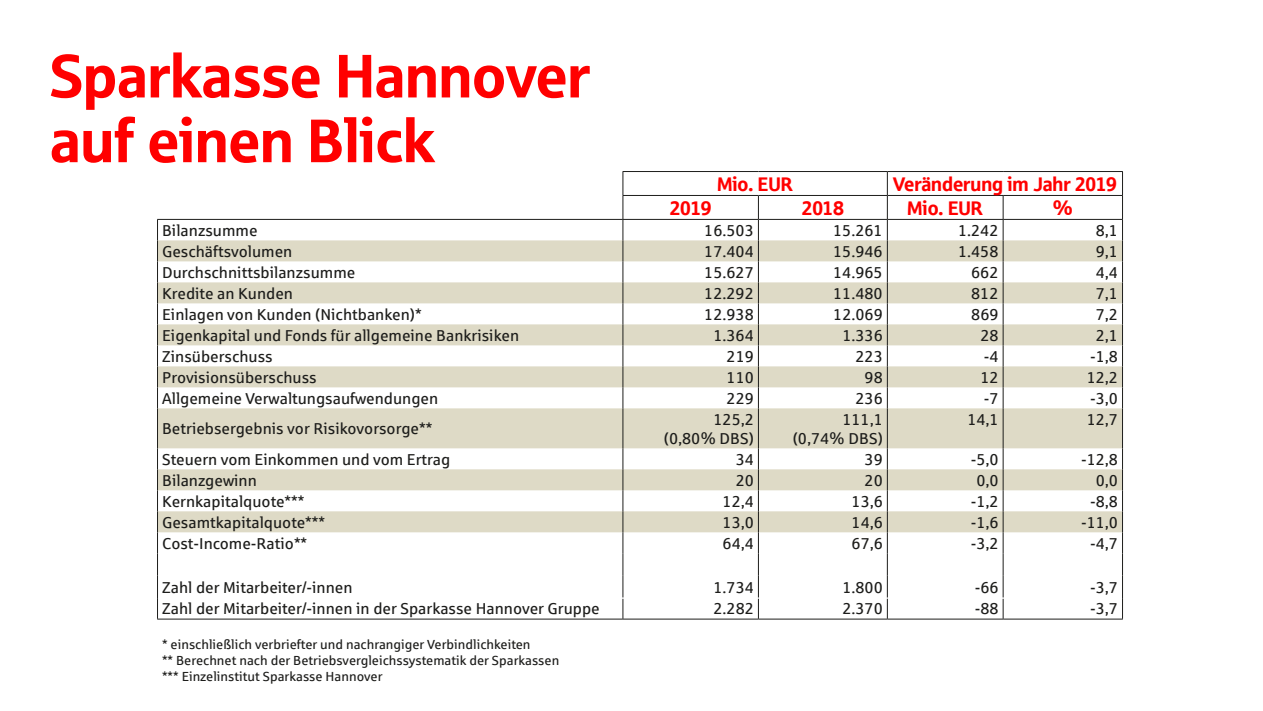
<style>
.page{position:relative;width:1263px;height:711px;background:#fff}
.page>*{position:absolute;margin:0;border:0;box-sizing:border-box;transform-origin:0 0}
.t1{font:61.2px/64.7px "Sparkasse Head";color:#f00}
.t2{font:19.8px "Sparkasse Head";color:#f00}
.t3{font:15.75px/18.9px "Sparkasse Rg";color:#1d1d1b;text-align:right}
.t4{font:13.2px/15.8px "Sparkasse Rg";color:#1d1d1b}
</style>
<div class="page">
<svg style="left:158px;top:240px;width:964px;height:292px;fill:#dedac6"></svg>
<hr style="left:623px;top:195px;width:135px;height:1px;background:#1d1d1b">
<hr style="left:758px;top:195px;width:129px;height:1px;background:#1d1d1b">
<hr style="left:887px;top:195px;width:116px;height:1px;background:#1d1d1b">
<hr style="left:1003px;top:195px;width:120px;height:1px;background:#1d1d1b">
<hr style="left:157px;top:219px;width:466px;height:1px;background:#1d1d1b">
<hr style="left:623px;top:219px;width:135px;height:1px;background:#1d1d1b">
<hr style="left:758px;top:219px;width:129px;height:1px;background:#1d1d1b">
<hr style="left:887px;top:219px;width:116px;height:1px;background:#1d1d1b">
<hr style="left:1003px;top:219px;width:120px;height:1px;background:#1d1d1b">
<svg style="left:157px;top:219px;width:1px;height:189px"></svg>
<svg style="left:758px;top:196px;width:1px;height:212px"></svg>
<svg style="left:887px;top:172px;width:1px;height:236px"></svg>
<svg style="left:1003px;top:196px;width:1px;height:212px"></svg>
<svg style="left:1122px;top:172px;width:1px;height:236px"></svg>
<hr style="left:157px;top:408px;width:1px;height:40px;background:#1d1d1b">
<hr style="left:623px;top:408px;width:1px;height:40px;background:#1d1d1b">
<hr style="left:758px;top:408px;width:1px;height:40px;background:#1d1d1b">
<hr style="left:887px;top:408px;width:1px;height:40px;background:#1d1d1b">
<hr style="left:1003px;top:408px;width:1px;height:40px;background:#1d1d1b">
<hr style="left:1122px;top:408px;width:1px;height:40px;background:#1d1d1b">
<svg style="left:623px;top:448px;width:1px;height:170px"></svg>
<svg style="left:758px;top:448px;width:1px;height:170px"></svg>
<svg style="left:887px;top:448px;width:1px;height:170px"></svg>
<svg style="left:1003px;top:448px;width:1px;height:170px"></svg>
<hr style="left:623px;top:171px;width:135px;height:1px;background:#1d1d1b">
<svg style="left:623px;top:172px;width:1px;height:236px"></svg>
<hr style="left:758px;top:171px;width:129px;height:1px;background:#1d1d1b">
<hr style="left:887px;top:171px;width:116px;height:1px;background:#1d1d1b">
<hr style="left:1003px;top:171px;width:120px;height:1px;background:#1d1d1b">
<hr style="left:623px;top:597px;width:135px;height:1px;background:#fff">
<hr style="left:758px;top:597px;width:129px;height:1px;background:#fff">
<hr style="left:887px;top:597px;width:116px;height:1px;background:#fff">
<hr style="left:1003px;top:597px;width:119px;height:1px;background:#fff">
<svg style="left:1122px;top:448px;width:1px;height:170px"></svg>
<svg style="left:157px;top:448px;width:1px;height:170px"></svg>
<hr style="left:157px;top:618px;width:466px;height:1px;background:#1d1d1b">
<hr style="left:623px;top:618px;width:135px;height:1px;background:#1d1d1b">
<hr style="left:758px;top:618px;width:129px;height:1px;background:#1d1d1b">
<hr style="left:887px;top:618px;width:116px;height:1px;background:#1d1d1b">
<hr style="left:1003px;top:618px;width:120px;height:1px;background:#1d1d1b">
<h1 class="t1" style="left:50px;top:41px;width:542px">Sparkasse Hannover auf einen Blick</h1>
<p class="t2" style="left:717px;top:171px;width:78px">Mio. EUR</p>
<p class="t2" style="left:893px;top:171px;width:226px">Veränderung im Jahr 2019</p>
<p class="t2" style="left:670px;top:195px;width:43px">2019</p>
<p class="t2" style="left:802px;top:195px;width:44px">2018</p>
<p class="t2" style="left:907px;top:195px;width:78px">Mio. EUR</p>
<p class="t2" style="left:1053px;top:195px;width:21px">%</p>
<p class="t3" style="left:162px;top:220px;width:97px">Bilanzsumme</p>
<p class="t3" style="left:704px;top:220px;width:51px">16.503</p>
<p class="t3" style="left:833px;top:220px;width:51px">15.261</p>
<p class="t3" style="left:958px;top:220px;width:42px">1.242</p>
<p class="t3" style="left:1096px;top:220px;width:24px">8,1</p>
<p class="t3" style="left:162px;top:241px;width:132px">Geschäftsvolumen</p>
<p class="t3" style="left:704px;top:241px;width:51px">17.404</p>
<p class="t3" style="left:833px;top:241px;width:51px">15.946</p>
<p class="t3" style="left:958px;top:241px;width:42px">1.458</p>
<p class="t3" style="left:1096px;top:241px;width:24px">9,1</p>
<p class="t3" style="left:162px;top:262px;width:195px">Durchschnittsbilanzsumme</p>
<p class="t3" style="left:704px;top:262px;width:51px">15.627</p>
<p class="t3" style="left:833px;top:262px;width:51px">14.965</p>
<p class="t3" style="left:971px;top:262px;width:29px">662</p>
<p class="t3" style="left:1096px;top:262px;width:24px">4,4</p>
<p class="t3" style="left:162px;top:283px;width:132px">Kredite an Kunden</p>
<p class="t3" style="left:704px;top:283px;width:51px">12.292</p>
<p class="t3" style="left:833px;top:283px;width:51px">11.480</p>
<p class="t3" style="left:971px;top:283px;width:29px">812</p>
<p class="t3" style="left:1096px;top:283px;width:24px">7,1</p>
<p class="t3" style="left:162px;top:304px;width:261px">Einlagen von Kunden (Nichtbanken)*</p>
<p class="t3" style="left:704px;top:304px;width:51px">12.938</p>
<p class="t3" style="left:833px;top:304px;width:51px">12.069</p>
<p class="t3" style="left:971px;top:304px;width:29px">869</p>
<p class="t3" style="left:1096px;top:304px;width:24px">7,2</p>
<p class="t3" style="left:162px;top:325px;width:358px">Eigenkapital und Fonds für allgemeine Bankrisiken</p>
<p class="t3" style="left:713px;top:325px;width:42px">1.364</p>
<p class="t3" style="left:842px;top:325px;width:42px">1.336</p>
<p class="t3" style="left:980px;top:325px;width:20px">28</p>
<p class="t3" style="left:1096px;top:325px;width:24px">2,1</p>
<p class="t3" style="left:162px;top:346px;width:112px">Zinsüberschuss</p>
<p class="t3" style="left:726px;top:346px;width:29px">219</p>
<p class="t3" style="left:855px;top:346px;width:29px">223</p>
<p class="t3" style="left:984px;top:346px;width:16px">-4</p>
<p class="t3" style="left:1090px;top:346px;width:29px">-1,8</p>
<p class="t3" style="left:162px;top:367px;width:156px">Provisionsüberschuss</p>
<p class="t3" style="left:726px;top:367px;width:29px">110</p>
<p class="t3" style="left:865px;top:367px;width:20px">98</p>
<p class="t3" style="left:980px;top:367px;width:20px">12</p>
<p class="t3" style="left:1087px;top:367px;width:33px">12,2</p>
<p class="t3" style="left:162px;top:388px;width:278px">Allgemeine Verwaltungsaufwendungen</p>
<p class="t3" style="left:726px;top:388px;width:29px">229</p>
<p class="t3" style="left:855px;top:388px;width:29px">236</p>
<p class="t3" style="left:984px;top:388px;width:16px">-7</p>
<p class="t3" style="left:1090px;top:388px;width:29px">-3,0</p>
<p class="t3" style="left:162px;top:418px;width:272px">Betriebsergebnis vor Risikovorsorge**</p>
<p class="t3" style="left:664px;top:409px;width:91px">125,2 (0,80% DBS)</p>
<p class="t3" style="left:793px;top:409px;width:91px">111,1 (0,74% DBS)</p>
<p class="t3" style="left:967px;top:409px;width:33px">14,1</p>
<p class="t3" style="left:1087px;top:409px;width:33px">12,7</p>
<p class="t3" style="left:162px;top:449px;width:290px">Steuern vom Einkommen und vom Ertrag</p>
<p class="t3" style="left:736px;top:449px;width:20px">34</p>
<p class="t3" style="left:865px;top:449px;width:20px">39</p>
<p class="t3" style="left:971px;top:449px;width:29px">-5,0</p>
<p class="t3" style="left:1081px;top:449px;width:38px">-12,8</p>
<p class="t3" style="left:162px;top:470px;width:96px">Bilanzgewinn</p>
<p class="t3" style="left:736px;top:470px;width:20px">20</p>
<p class="t3" style="left:865px;top:470px;width:20px">20</p>
<p class="t3" style="left:976px;top:470px;width:24px">0,0</p>
<p class="t3" style="left:1096px;top:470px;width:24px">0,0</p>
<p class="t3" style="left:162px;top:491px;width:144px">Kernkapitalquote***</p>
<p class="t3" style="left:723px;top:491px;width:33px">12,4</p>
<p class="t3" style="left:851px;top:491px;width:33px">13,6</p>
<p class="t3" style="left:971px;top:491px;width:29px">-1,2</p>
<p class="t3" style="left:1090px;top:491px;width:29px">-8,8</p>
<p class="t3" style="left:162px;top:512px;width:164px">Gesamtkapitalquote***</p>
<p class="t3" style="left:723px;top:512px;width:33px">13,0</p>
<p class="t3" style="left:851px;top:512px;width:33px">14,6</p>
<p class="t3" style="left:971px;top:512px;width:29px">-1,6</p>
<p class="t3" style="left:1081px;top:512px;width:38px">-11,0</p>
<p class="t3" style="left:162px;top:533px;width:147px">Cost-Income-Ratio**</p>
<p class="t3" style="left:723px;top:533px;width:33px">64,4</p>
<p class="t3" style="left:851px;top:533px;width:33px">67,6</p>
<p class="t3" style="left:971px;top:533px;width:29px">-3,2</p>
<p class="t3" style="left:1090px;top:533px;width:29px">-4,7</p>
<p class="t3" style="left:162px;top:577px;width:192px">Zahl der Mitarbeiter/-innen</p>
<p class="t3" style="left:713px;top:577px;width:42px">1.734</p>
<p class="t3" style="left:842px;top:577px;width:42px">1.800</p>
<p class="t3" style="left:975px;top:577px;width:25px">-66</p>
<p class="t3" style="left:1090px;top:577px;width:29px">-3,7</p>
<p class="t3" style="left:162px;top:598px;width:439px">Zahl der Mitarbeiter/-innen in der Sparkasse Hannover Gruppe</p>
<p class="t3" style="left:713px;top:598px;width:42px">2.282</p>
<p class="t3" style="left:842px;top:598px;width:42px">2.370</p>
<p class="t3" style="left:975px;top:598px;width:25px">-88</p>
<p class="t3" style="left:1090px;top:598px;width:29px">-3,7</p>
<p class="t4" style="left:162px;top:636px;width:399px">* einschließlich verbriefter und nachrangiger Verbindlichkeiten<br>** Berechnet nach der Betriebsvergleichssystematik der Sparkassen *** Einzelinstitut Sparkasse Hannover</p>
</div>
